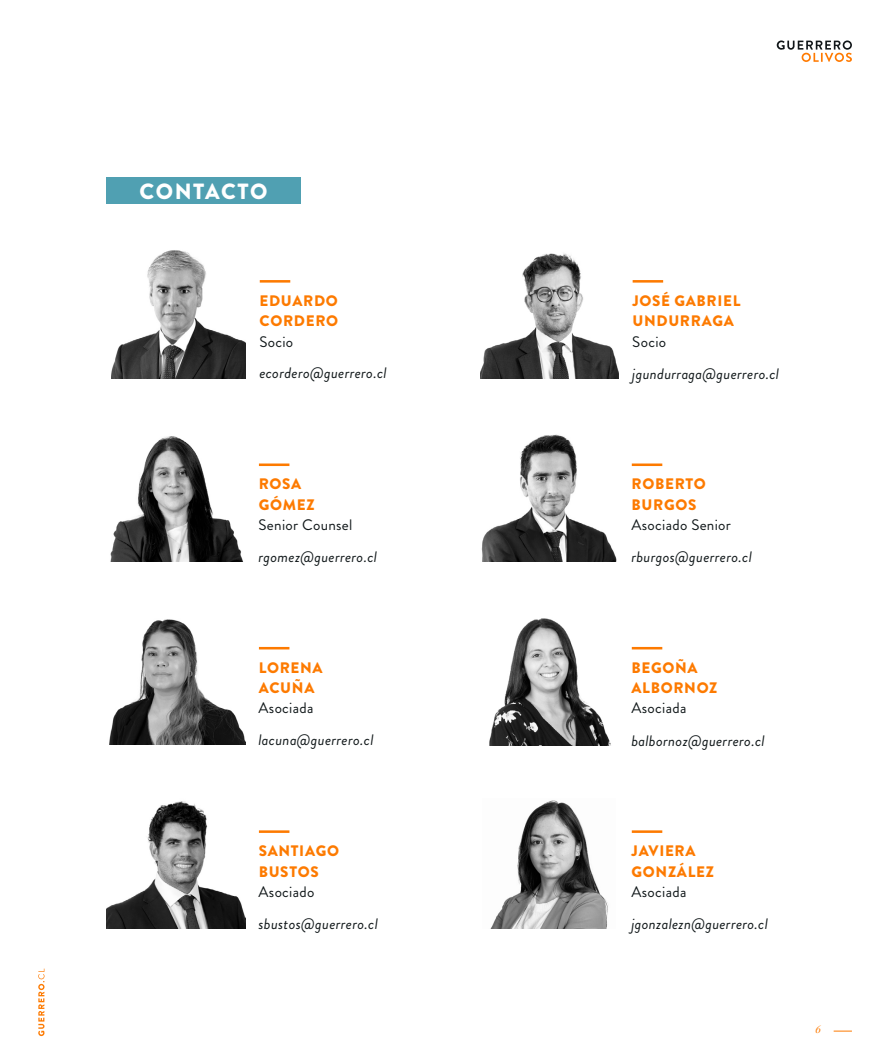
<style>
.page{position:relative;width:893px;height:1063px;background:#fff}
.page>*{position:absolute;margin:0;border:0;box-sizing:border-box;transform-origin:0 0}
.t1{font:900 22.05px "Brandon Grotesque";letter-spacing:.065em;color:#fff}
.t2{font:italic 15.15px "Brandon Grotesque";letter-spacing:.02em;color:#101719}
.t3{font:900 15.15px/20.2px "Brandon Grotesque";letter-spacing:.045em;color:#fd7a00}
.t4{font:15.15px "Brandon Grotesque";letter-spacing:.02em;color:#101719}
.t5{font:italic 10.5px "Playfair Display";color:#fd7a00}
</style>
<div class="page">
<svg style="left:834px;top:1031px;width:18px;height:1px"></svg>
<svg style="left:777px;top:40px;width:75px;height:22px"></svg>
<svg style="left:38px;top:969px;width:7px;height:67px"></svg>
<div style="left:106px;top:177px;width:195px;height:27px;background:#50a0b2"></div>
<img style="left:111px;top:250px;width:135px;height:128px">
<img style="left:110px;top:436px;width:133px;height:126px">
<img style="left:480px;top:253px;width:139px;height:125px">
<img style="left:481px;top:434px;width:136px;height:128px">
<hr style="left:260px;top:280px;width:30px;height:3px;background:#fd7a00">
<hr style="left:259px;top:464px;width:30px;height:2px;background:#fd7a00">
<hr style="left:633px;top:280px;width:30px;height:3px;background:#fd7a00">
<hr style="left:632px;top:464px;width:30px;height:2px;background:#fd7a00">
<img style="left:109px;top:619px;width:136px;height:126px">
<img style="left:489px;top:618px;width:122px;height:127px">
<hr style="left:259px;top:647px;width:30px;height:2px;background:#fd7a00">
<hr style="left:632px;top:647px;width:30px;height:2px;background:#fd7a00">
<img style="left:106px;top:801px;width:139px;height:127px">
<img style="left:490px;top:800px;width:118px;height:129px">
<hr style="left:259px;top:830px;width:30px;height:3px;background:#fd7a00">
<hr style="left:632px;top:830px;width:30px;height:3px;background:#fd7a00">
<h1 class="t1" style="left:140px;top:176px;width:130px">CONTACTO</h1>
<p class="t3" style="left:260px;top:291px;width:80px">EDUARDO<br>CORDERO</p>
<p class="t4" style="left:259px;top:331px;width:35px">Socio</p>
<p class="t2" style="left:259px;top:363px;width:129px">ecordero@guerrero.cl</p>
<p class="t3" style="left:259px;top:474px;width:57px">ROSA<br>GÓMEZ</p>
<p class="t4" style="left:259px;top:514px;width:95px">Senior Counsel</p>
<p class="t2" style="left:259px;top:546px;width:120px">rgomez@guerrero.cl</p>
<p class="t3" style="left:259px;top:658px;width:66px">LORENA<br>ACUÑA</p>
<p class="t4" style="left:259px;top:698px;width:56px">Asociada</p>
<p class="t3" style="left:632px;top:291px;width:110px">JOSÉ GABRIEL<br>UNDURRAGA</p>
<p class="t4" style="left:632px;top:331px;width:35px">Socio</p>
<p class="t2" style="left:632px;top:363px;width:148px">jgundurraga@guerrero.cl</p>
<p class="t3" style="left:632px;top:474px;width:76px">ROBERTO<br>BURGOS</p>
<p class="t4" style="left:631px;top:514px;width:101px">Asociado Senior</p>
<p class="t2" style="left:631px;top:546px;width:122px">rburgos@guerrero.cl</p>
<p class="t3" style="left:632px;top:658px;width:87px">BEGOÑA<br>ALBORNOZ</p>
<p class="t4" style="left:631px;top:698px;width:56px">Asociada</p>
<p class="t2" style="left:259px;top:730px;width:116px">lacuna@guerrero.cl</p>
<p class="t2" style="left:631px;top:730px;width:135px">balbornoz@guerrero.cl</p>
<p class="t3" style="left:259px;top:841px;width:82px">SANTIAGO<br>BUSTOS</p>
<p class="t4" style="left:259px;top:881px;width:57px">Asociado</p>
<p class="t3" style="left:632px;top:841px;width:84px">JAVIERA<br>GONZÁLEZ</p>
<p class="t4" style="left:631px;top:881px;width:56px">Asociada</p>
<p class="t2" style="left:259px;top:913px;width:121px">sbustos@guerrero.cl</p>
<p class="t2" style="left:631px;top:913px;width:138px">jgonzalezn@guerrero.cl</p>
<p class="t5" style="left:815px;top:1022px;width:7px">6</p>
</div>
